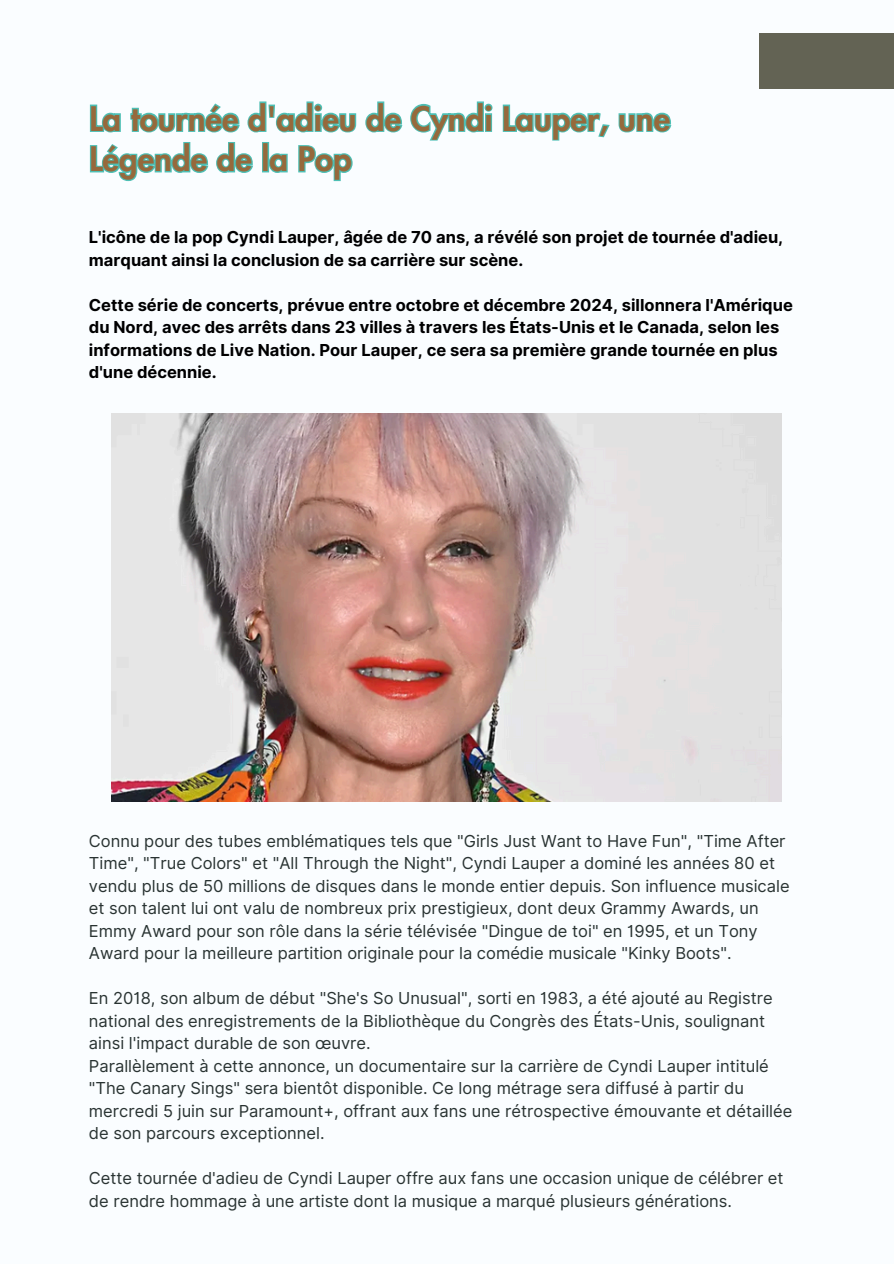
<style>
.page{position:relative;width:894px;height:1264px;background:#fff}
.page>*{position:absolute;margin:0;border:0;box-sizing:border-box;transform-origin:0 0}
.t1{font:800 33px/40.5px "Futura LT Pro";color:#96693c}
.t2{font:16.5px/22.5px "Inter";color:#293332}
.t3{font:700 16.5px/22.5px "Inter";color:#000}
</style>
<div class="page">
<div style="left:0;top:0;width:893px;height:1263px;background:#fafdff"></div>
<div style="left:759px;top:34px;width:134px;height:55px;background:#636354"></div>
<img style="left:111px;top:413px;width:670px;height:388px">
<svg style="left:89px;top:101px;width:583px;height:81px"></svg>
<h2 class="t1" style="left:89px;top:100px;width:582px">La tournée d'adieu de Cyndi Lauper, une<br>Légende de la Pop</h2>
<p class="t3" style="left:89px;top:226px;width:695px">L'icône de la pop Cyndi Lauper, âgée de 70 ans, a révélé son projet de tournée d'adieu, marquant ainsi la conclusion de sa carrière sur scène.</p>
<p class="t3" style="left:89px;top:293px;width:705px">Cette série de concerts, prévue entre octobre et décembre 2024, sillonnera l'Amérique du Nord, avec des arrêts dans 23 villes à travers les États-Unis et le Canada, selon les informations de Live Nation. Pour Lauper, ce sera sa première grande tournée en plus d'une décennie.</p>
<h2 class="t2" style="left:89px;top:829px;width:702px">Connu pour des tubes emblématiques tels que "Girls Just Want to Have Fun", "Time After Time", "True Colors" et "All Through the Night", Cyndi Lauper a dominé les années 80 et vendu plus de 50 millions de disques dans le monde entier depuis. Son influence musicale et son talent lui ont valu de nombreux prix prestigieux, dont deux Grammy Awards, un Emmy Award pour son rôle dans la série télévisée "Dingue de toi" en 1995, et un Tony Award pour la meilleure partition originale pour la comédie musicale "Kinky Boots".</h2>
<p class="t2" style="left:89px;top:987px;width:685px">En 2018, son album de début "She's So Unusual", sorti en 1983, a été ajouté au Registre national des enregistrements de la Bibliothèque du Congrès des États-Unis, soulignant ainsi l'impact durable de son œuvre.</p>
<p class="t2" style="left:89px;top:1054px;width:704px">Parallèlement à cette annonce, un documentaire sur la carrière de Cyndi Lauper intitulé "The Canary Sings" sera bientôt disponible. Ce long métrage sera diffusé à partir du mercredi 5 juin sur Paramount+, offrant aux fans une rétrospective émouvante et détaillée de son parcours exceptionnel.</p>
<p class="t2" style="left:89px;top:1167px;width:696px">Cette tournée d'adieu de Cyndi Lauper offre aux fans une occasion unique de célébrer et de rendre hommage à une artiste dont la musique a marqué plusieurs générations.</p>
</div>
